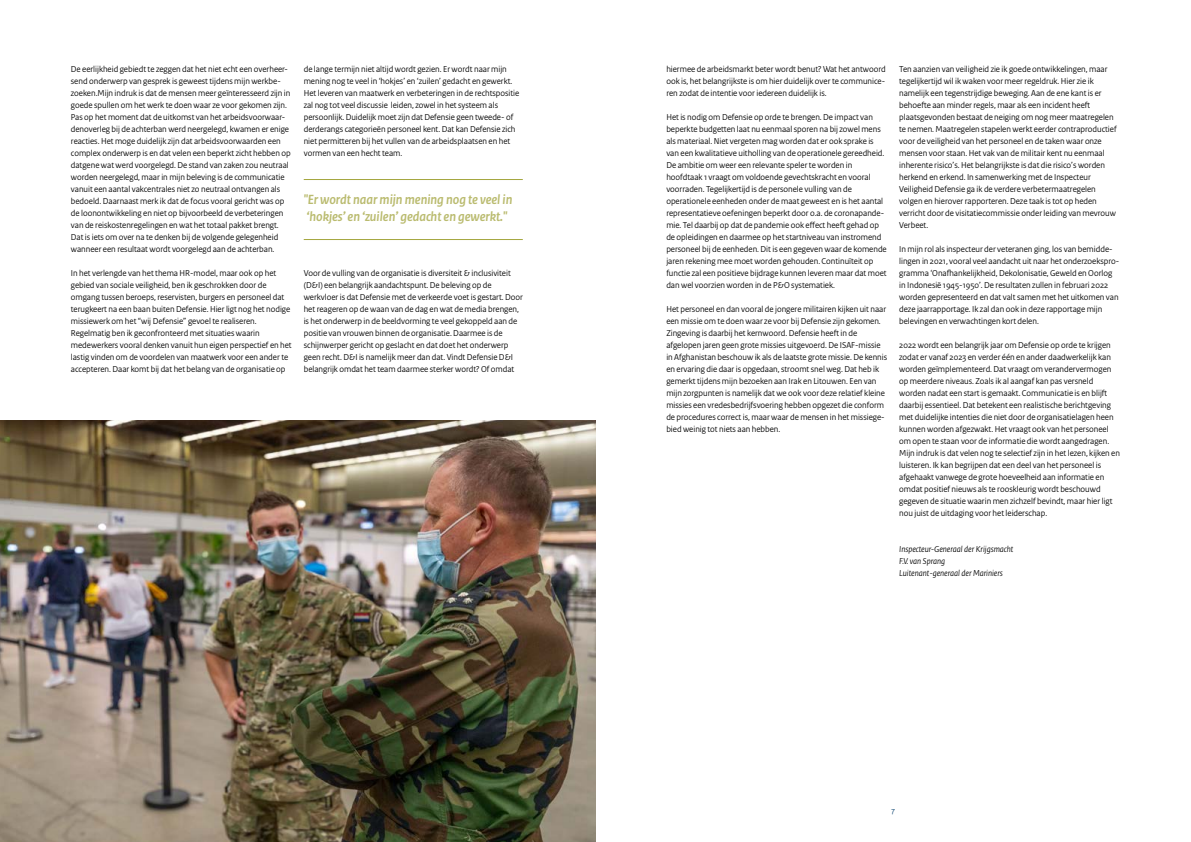
<style>
.page{position:relative;width:1191px;height:842px;background:#fff}
.page>*{position:absolute;margin:0;border:0;box-sizing:border-box;transform-origin:0 0}
.t1{font:italic 700 14px/16.8px "Rijksoverheid Sans Heading";color:#babb6f}
.t2{font:9px/12px "Rijksoverheid Sans Heading";color:#000}
.t3{font:italic 9px/12px "Rijksoverheid Sans Heading";color:#000}
.t4{font:8px "Rijksoverheid Sans Heading";color:#003d6a}
</style>
<div class="page">
<hr style="left:304px;top:179px;width:219px;height:1px;background:#a4a63e">
<hr style="left:304px;top:239px;width:219px;height:1px;background:#a4a63e">
<img style="left:0;top:420px;width:595px;height:422px">
<p class="t2" style="left:71px;top:63px;width:221px">De eerlijkheid gebiedt te zeggen dat het niet echt een overheer&shy;send onderwerp van gesprek is geweest tijdens mijn werkbe&shy;zoeken.Mijn indruk is dat de mensen meer geïnteresseerd zijn in goede spullen om het werk te doen waar ze voor gekomen zijn.<br>Pas op het moment dat de uitkomst van het arbeidsvoorwaar&shy;denoverleg bij de achterban werd neergelegd, kwamen er enige reacties. Het moge duidelijk zijn dat arbeidsvoorwaarden een complex onderwerp is en dat velen een beperkt zicht hebben op datgene wat werd voorgelegd. De stand van zaken zou neutraal worden neergelegd, maar in mijn beleving is de communicatie vanuit een aantal vakcentrales niet zo neutraal ontvangen als bedoeld. Daarnaast merk ik dat de focus vooral gericht was op de loonontwikkeling en niet op bijvoorbeeld de verbeteringen van de reiskostenregelingen en wat het totaal pakket brengt.<br>Dat is iets om over na te denken bij de volgende gelegenheid wanneer een resultaat wordt voorgelegd aan de achterban.</p>
<p class="t2" style="left:71px;top:267px;width:222px">In het verlengde van het thema HR-model, maar ook op het gebied van sociale veiligheid, ben ik geschrokken door de omgang tussen beroeps, reservisten, burgers en personeel dat terugkeert na een baan buiten Defensie. Hier ligt nog het nodige missiewerk om het “wij Defensie” gevoel te realiseren.<br>Regelmatig ben ik geconfronteerd met situaties waarin medewerkers vooral denken vanuit hun eigen perspectief en het lastig vinden om de voordelen van maatwerk voor een ander te accepteren. Daar komt bij dat het belang van de organisatie op</p>
<p class="t2" style="left:304px;top:63px;width:217px">de lange termijn niet altijd wordt gezien. Er wordt naar mijn mening nog te veel in ‘hokjes’ en ‘zuilen’ gedacht en gewerkt.<br>Het leveren van maatwerk en verbeteringen in de rechtspositie zal nog tot veel discussie leiden, zowel in het systeem als persoonlijk. Duidelijk moet zijn dat Defensie geen tweede- of derderangs categorieën personeel kent. Dat kan Defensie zich niet permitteren bij het vullen van de arbeidsplaatsen en het vormen van een hecht team.</p>
<h1 class="t1" style="left:304px;top:191px;width:210px">"Er wordt naar mijn mening nog te veel in ‘hokjes’ en ‘zuilen’ gedacht en gewerkt."</h1>
<p class="t2" style="left:304px;top:267px;width:221px">Voor de vulling van de organisatie is diversiteit &amp; inclusiviteit (D&amp;I) een belangrijk aandachtspunt. De beleving op de werkvloer is dat Defensie met de verkeerde voet is gestart. Door het reageren op de waan van de dag en wat de media brengen, is het onderwerp in de beeldvorming te veel gekoppeld aan de positie van vrouwen binnen de organisatie. Daarmee is de schijnwerper gericht op geslacht en dat doet het onderwerp geen recht. D&amp;I is namelijk meer dan dat. Vindt Defensie D&amp;I belangrijk omdat het team daarmee sterker wordt? Of omdat</p>
<p class="t2" style="left:666px;top:63px;width:221px;text-align:justify">hiermee de arbeidsmarkt beter wordt benut? Wat het antwoord ook is, het belangrijkste is om hier duidelijk over te communice&shy;ren zodat de intentie voor iedereen duidelijk is.</p>
<p class="t2" style="left:666px;top:111px;width:222px">Het is nodig om Defensie op orde te brengen. De impact van beperkte budgetten laat nu eenmaal sporen na bij zowel mens als materiaal. Niet vergeten mag worden dat er ook sprake is van een kwalitatieve uitholling van de operationele gereedheid.<br>De ambitie om weer een relevante speler te worden in hoofdtaak 1 vraagt om voldoende gevechtskracht en vooral voorraden. Tegelijkertijd is de personele vulling van de operationele eenheden onder de maat geweest en is het aantal representatieve oefeningen beperkt door o.a. de coronapande&shy;mie. Tel daarbij op dat de pandemie ook effect heeft gehad op de opleidingen en daarmee op het startniveau van instromend personeel bij de eenheden. Dit is een gegeven waar de komende jaren rekening mee moet worden gehouden. Continuïteit op functie zal een positieve bijdrage kunnen leveren maar dat moet dan wel voorzien worden in de P&amp;O systematiek.</p>
<p class="t2" style="left:666px;top:303px;width:222px">Het personeel en dan vooral de jongere militairen kijken uit naar een missie om te doen waar ze voor bij Defensie zijn gekomen.<br>Zingeving is daarbij het kernwoord. Defensie heeft in de afgelopen jaren geen grote missies uitgevoerd. De ISAF-missie in Afghanistan beschouw ik als de laatste grote missie. De kennis en ervaring die daar is opgedaan, stroomt snel weg. Dat heb ik gemerkt tijdens mijn bezoeken aan Irak en Litouwen. Een van mijn zorgpunten is namelijk dat we ook voor deze relatief kleine missies een vredesbedrijfsvoering hebben opgezet die conform de procedures correct is, maar waar de mensen in het missiege&shy;bied weinig tot niets aan hebben.</p>
<p class="t2" style="left:899px;top:63px;width:219px">Ten aanzien van veiligheid zie ik goede ontwikkelingen, maar tegelijkertijd wil ik waken voor meer regeldruk. Hier zie ik namelijk een tegenstrijdige beweging. Aan de ene kant is er behoefte aan minder regels, maar als een incident heeft plaatsgevonden bestaat de neiging om nog meer maatregelen te nemen. Maatregelen stapelen werkt eerder contraproductief voor de veiligheid van het personeel en de taken waar onze mensen voor staan. Het vak van de militair kent nu eenmaal inherente risico’s. Het belangrijkste is dat die risico’s worden herkend en erkend. In samenwerking met de Inspecteur Veiligheid Defensie ga ik de verdere verbetermaatregelen volgen en hierover rapporteren. Deze taak is tot op heden verricht door de visitatiecommissie onder leiding van mevrouw Verbeet.</p>
<p class="t2" style="left:899px;top:243px;width:221px">In mijn rol als inspecteur der veteranen ging, los van bemidde&shy;lingen in 2021, vooral veel aandacht uit naar het onderzoekspro&shy;gramma ‘Onafhankelijkheid, Dekolonisatie, Geweld en Oorlog in Indonesië 1945-1950’. De resultaten zullen in februari 2022 worden gepresenteerd en dat valt samen met het uitkomen van deze jaarrapportage. Ik zal dan ook in deze rapportage mijn belevingen en verwachtingen kort delen.</p>
<p class="t2" style="left:899px;top:339px;width:222px">2022 wordt een belangrijk jaar om Defensie op orde te krijgen zodat er vanaf 2023 en verder één en ander daadwerkelijk kan worden geïmplementeerd. Dat vraagt om verandervermogen op meerdere niveaus. Zoals ik al aangaf kan pas versneld worden nadat een start is gemaakt. Communicatie is en blijft daarbij essentieel. Dat betekent een realistische berichtgeving met duidelijke intenties die niet door de organisatielagen heen kunnen worden afgezwakt. Het vraagt ook van het personeel om open te staan voor de informatie die wordt aangedragen.<br>Mijn indruk is dat velen nog te selectief zijn in het lezen, kijken en luisteren. Ik kan begrijpen dat een deel van het personeel is afgehaakt vanwege de grote hoeveelheid aan informatie en omdat positief nieuws als te rooskleurig wordt beschouwd gegeven de situatie waarin men zichzelf bevindt, maar hier ligt nou juist de uitdaging voor het leiderschap.</p>
<p class="t3" style="left:899px;top:543px;width:116px">Inspecteur-Generaal der Krijgsmacht<br>F.V. van Sprang<br>Luitenant-generaal der Mariniers</p>
<p class="t4" style="left:891px;top:805px;width:5px">7</p>
</div>
